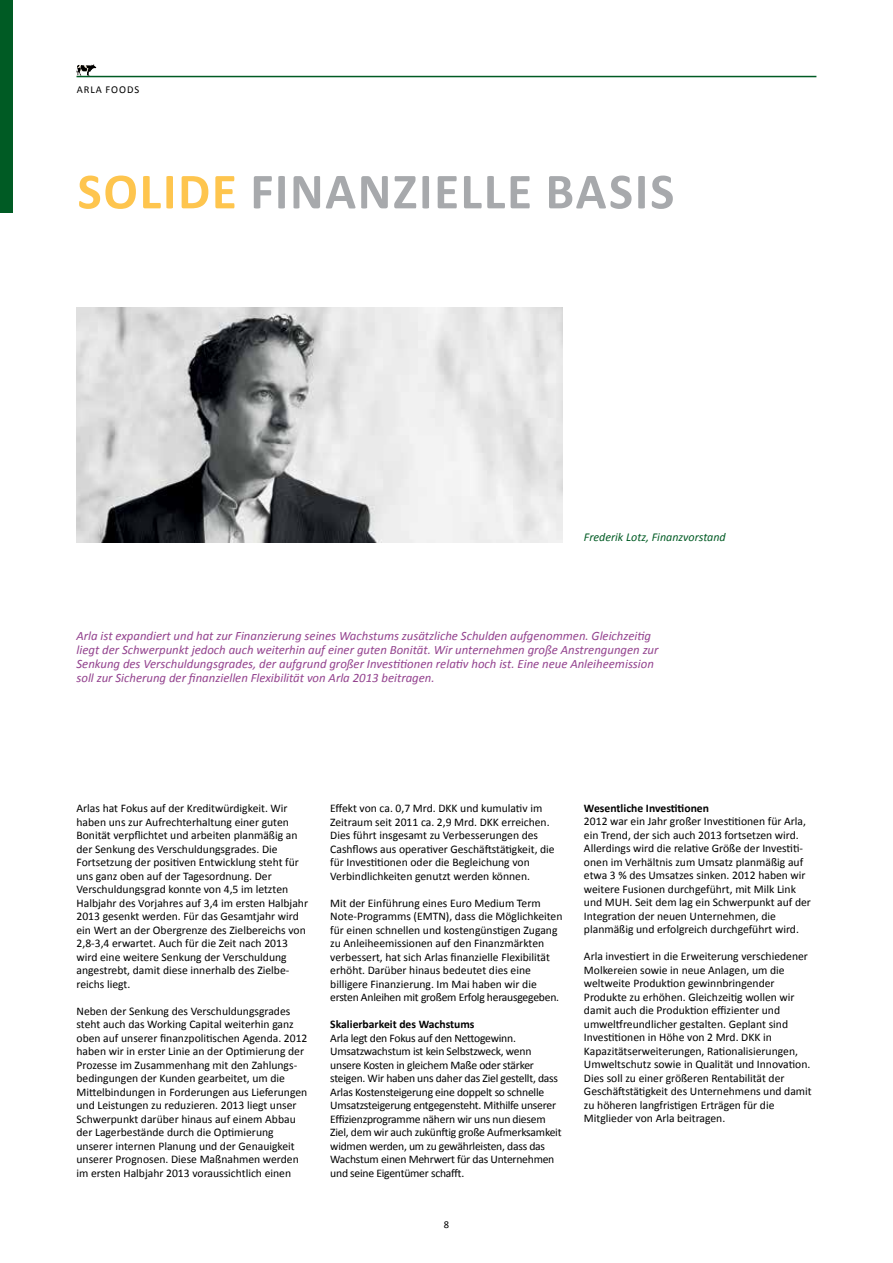
<style>
.page{position:relative;width:893px;height:1263px;background:#fff}
.page>*{position:absolute;margin:0;border:0;box-sizing:border-box;transform-origin:0 0}
.t1{font:700 51px "Calibri";letter-spacing:.03em;color:#a7a9ac}
.t2{font:italic 12.75px/14.2px "Calibri";color:#93428e}
.t3{font:italic 12px "Calibri";color:#005b24}
.t4{font:11.7px/13.5px "Calibri";color:#000}
.t5{font:11.7px/13.5px "Calibri";letter-spacing:-.02em;color:#000}
.t6{font:700 11.7px "Calibri";color:#000}
.t7{font:10.5px "Calibri";letter-spacing:.09em;color:#000}
.s1{color:#fec54e}
</style>
<div class="page">
<hr style="left:77px;top:76px;width:739px;height:1px;background:#005b24">
<svg style="left:76px;top:64px;width:20px;height:12px"></svg>
<div style="left:0;top:0;width:13px;height:213px;background:#005b24"></div>
<img style="left:77px;top:307px;width:486px;height:235px">
<p class="t7" style="left:77px;top:83px;width:64px">ARLA FOODS</p>
<h1 class="t1" style="left:78px;top:159px;width:598px"><span class="s1">SOLIDE</span> FINANZIELLE BASIS</h1>
<p class="t3" style="left:584px;top:529px;width:143px">Frederik Lotz, Finanzvorstand</p>
<p class="t2" style="left:77px;top:628px;width:583px">Arla ist expandiert und hat zur Finanzierung seines Wachstums zusätzliche Schulden aufgenommen. Gleichzeitig liegt der Schwerpunkt jedoch auch weiterhin auf einer guten Bonität. Wir unternehmen große Anstrengungen zur Senkung des Verschuldungsgrades, der aufgrund großer Investitionen relativ hoch ist. Eine neue Anleiheemission soll zur Sicherung der finanziellen Flexibilität von Arla 2013 beitragen.</p>
<p class="t4" style="left:77px;top:801px;width:233px">Arlas hat Fokus auf der Kreditwürdigkeit. Wir haben uns zur Aufrechterhaltung einer guten Bonität verpflichtet und arbeiten planmäßig an der Senkung des Verschuldungsgrades. Die Fortsetzung der positiven Entwicklung steht für uns ganz oben auf der Tagesordnung. Der Verschuldungsgrad konnte von 4,5 im letzten Halbjahr des Vorjahres auf 3,4 im ersten Halbjahr 2013 gesenkt werden. Für das Gesamtjahr wird ein Wert an der Obergrenze des Zielbereichs von 2,8-3,4 erwartet. Auch für die Zeit nach 2013 wird eine weitere Senkung der Verschuldung angestrebt, damit diese innerhalb des Zielbe&shy;reichs liegt.</p>
<p class="t4" style="left:77px;top:1004px;width:232px">Neben der Senkung des Verschuldungsgrades steht auch das Working Capital weiterhin ganz oben auf unserer finanzpolitischen Agenda. 2012 haben wir in erster Linie an der Optimierung der Prozesse im Zusammenhang mit den Zahlungs&shy;bedingungen der Kunden gearbeitet, um die Mittelbindungen in Forderungen aus Lieferungen und Leistungen zu reduzieren. 2013 liegt unser Schwerpunkt darüber hinaus auf einem Abbau der Lagerbestände durch die Optimierung unserer internen Planung und der Genauigkeit unserer Prognosen. Diese Maßnahmen werden im ersten Halbjahr 2013 voraussichtlich einen</p>
<p class="t4" style="left:330px;top:801px;width:226px">Effekt von ca. 0,7 Mrd. DKK und kumulativ im Zeitraum seit 2011 ca. 2,9 Mrd. DKK erreichen.<br>Dies führt insgesamt zu Verbesserungen des Cashflows aus operativer Geschäftstätigkeit, die für Investitionen oder die Begleichung von Verbindlichkeiten genutzt werden können.</p>
<p class="t4" style="left:330px;top:896px;width:234px">Mit der Einführung eines Euro Medium Term Note-Programms (EMTN), dass die Möglichkeiten für einen schnellen und kostengünstigen Zugang zu Anleiheemissionen auf den Finanzmärkten verbessert, hat sich Arlas finanzielle Flexibilität erhöht. Darüber hinaus bedeutet dies eine billigere Finanzierung. Im Mai haben wir die ersten Anleihen mit großem Erfolg herausgegeben.</p>
<p class="t6" style="left:330px;top:1017px;width:146px">Skalierbarkeit des Wachstums</p>
<p class="t5" style="left:330px;top:1031px;width:233px">Arla legt den Fokus auf den Nettogewinn.<br>Umsatzwachstum ist kein Selbstzweck, wenn unsere Kosten in gleichem Maße oder stärker steigen. Wir haben uns daher das Ziel gestellt, dass Arlas Kostensteigerung eine doppelt so schnelle Umsatzsteigerung entgegensteht. Mithilfe unserer Effizienzprogramme nähern wir uns nun diesem Ziel, dem wir auch zukünftig große Aufmerksamkeit widmen werden, um zu gewährleisten, dass das Wachstum einen Mehrwert für das Unternehmen und seine Eigentümer schafft.</p>
<p class="t7" style="left:444px;top:1218px;width:7px">8</p>
<p class="t6" style="left:584px;top:801px;width:127px">Wesentliche Investitionen</p>
<p class="t4" style="left:584px;top:815px;width:228px">2012 war ein Jahr großer Investitionen für Arla, ein Trend, der sich auch 2013 fortsetzen wird.<br>Allerdings wird die relative Größe der Investiti&shy;onen im Verhältnis zum Umsatz planmäßig auf etwa 3 % des Umsatzes sinken. 2012 haben wir weitere Fusionen durchgeführt, mit Milk Link und MUH. Seit dem lag ein Schwerpunkt auf der Integration der neuen Unternehmen, die planmäßig und erfolgreich durchgeführt wird.</p>
<p class="t4" style="left:584px;top:950px;width:229px">Arla investiert in die Erweiterung verschiedener Molkereien sowie in neue Anlagen, um die weltweite Produktion gewinnbringender Produkte zu erhöhen. Gleichzeitig wollen wir damit auch die Produktion effizienter und umweltfreundlicher gestalten. Geplant sind Investitionen in Höhe von 2 Mrd. DKK in Kapazitätserweiterungen, Rationalisierungen, Umweltschutz sowie in Qualität und Innovation.<br>Dies soll zu einer größeren Rentabilität der Geschäftstätigkeit des Unternehmens und damit zu höheren langfristigen Erträgen für die Mitglieder von Arla beitragen.</p>
</div>
